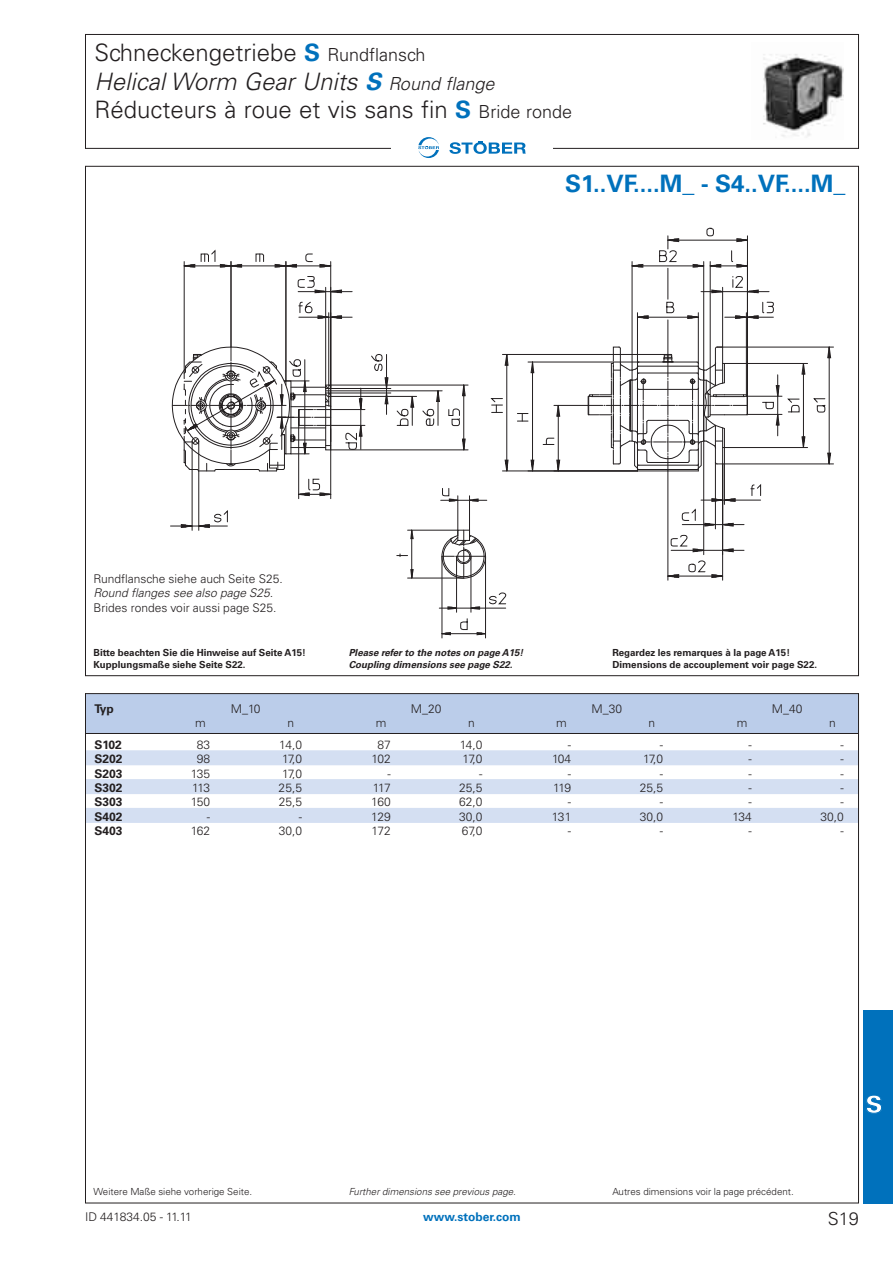
<style>
.page{position:relative;width:893px;height:1263px;background:#fff}
.page>*{position:absolute;margin:0;border:0;box-sizing:border-box;transform-origin:0 0}
.t1{font:300 24px/28.8px "Univers";color:#231f20}
.t2{font:700 24px "Univers";color:#0071bc}
.t3{font:900 24px "Univers";color:#fff}
.t4{font:300 18px "Univers";color:#231f20}
.t5{font:300 12px "Univers";color:#231f20}
.t6{font:700 12px "Univers";color:#231f20}
.t7{font:italic 300 12px "Univers";color:#231f20}
.t8{font:700 12px "Univers";color:#0071bc}
.t9{font:700 9.75px/11.7px "Univers";color:#231f20}
.t10{font:300 9.75px "Univers";color:#231f20}
.t11{font:italic 700 9.75px/11.7px "Univers";color:#231f20}
.t12{font:italic 300 9.75px "Univers";color:#231f20}
.s1{font-weight:700;color:#0071bc}
.s2{font-size:18px}
.s3{font-style:italic}
.s4{font-weight:700;font-style:italic;color:#0071bc}
.s5{font-style:italic;font-size:18px}
</style>
<div class="page">
<svg style="left:170px;top:227px;width:664px;height:412px"></svg>
<hr style="left:637px;top:471px;width:61px;height:1px;background:#231f20">
<svg style="left:441px;top:529px;width:45px;height:50px"></svg>
<svg style="left:588px;top:346px;width:160px;height:125px"></svg>
<svg style="left:172px;top:346px;width:159px;height:126px"></svg>
<img style="left:763px;top:54px;width:80px;height:83px">
<div style="left:85px;top:34px;width:774px;height:115px;border:1px solid #231f20"></div>
<div style="left:94px;top:574px;width:198px;height:46px;background:#fff"></div>
<div style="left:86px;top:694px;width:772px;height:25px;background:#bbcdea"></div>
<div style="left:86px;top:719px;width:772px;height:15px;background:#bbcdea"></div>
<hr style="left:86px;top:733px;width:772px;height:1px;background:#231f20">
<div style="left:86px;top:750px;width:772px;height:15px;background:#d4dff2"></div>
<div style="left:86px;top:779px;width:772px;height:15px;background:#d4dff2"></div>
<div style="left:86px;top:808px;width:772px;height:15px;background:#d4dff2"></div>
<div style="left:391px;top:137px;width:162px;height:21px;background:#fff"></div>
<svg style="left:449px;top:141px;width:77px;height:13px"></svg>
<svg style="left:418px;top:137px;width:21px;height:21px"></svg>
<div style="left:863px;top:1009px;width:30px;height:194px;background:#0071bc"></div>
<h1 class="t1" style="left:94px;top:40px;width:479px">Schneckengetriebe <span class="s1">S</span> <span class="s2">Rundflansch<br></span><span class="s3">Helical Worm Gear Units</span> <span class="s4">S</span> <span class="s5">Round flange<br></span>Réducteurs à roue et vis sans fin <span class="s1">S</span> <span class="s2">Bride ronde</span></h1>
<h1 class="t2" style="left:565px;top:174px;width:282px">S1..VF....M_ - S4..VF....M_</h1>
<p class="t5" style="left:94px;top:574px;width:191px">Rundflansche siehe auch Seite S25.</p>
<p class="t7" style="left:94px;top:588px;width:181px">Round flanges see also page S25.</p>
<p class="t5" style="left:94px;top:603px;width:184px">Brides rondes voir aussi page S25.</p>
<p class="t9" style="left:94px;top:648px;width:214px">Bitte beachten Sie die Hinweise auf Seite A15!<br>Kupplungsmaße siehe Seite S22.</p>
<p class="t6" style="left:94px;top:704px;width:21px">Typ</p>
<p class="t5" style="left:231px;top:704px;width:31px">M_10</p>
<p class="t5" style="left:411px;top:704px;width:32px">M_20</p>
<p class="t5" style="left:591px;top:704px;width:32px">M_30</p>
<p class="t5" style="left:772px;top:704px;width:32px">M_40</p>
<p class="t5" style="left:195px;top:718px;width:12px">m</p>
<p class="t5" style="left:287px;top:718px;width:8px">n</p>
<p class="t5" style="left:376px;top:718px;width:12px">m</p>
<p class="t5" style="left:468px;top:718px;width:8px">n</p>
<p class="t5" style="left:556px;top:718px;width:12px">m</p>
<p class="t5" style="left:649px;top:718px;width:8px">n</p>
<p class="t5" style="left:737px;top:718px;width:12px">m</p>
<p class="t5" style="left:829px;top:718px;width:8px">n</p>
<p class="t6" style="left:94px;top:740px;width:29px">S102</p>
<p class="t5" style="left:197px;top:740px;width:15px">83</p>
<p class="t5" style="left:279px;top:740px;width:24px">14,0</p>
<p class="t5" style="left:377px;top:740px;width:15px">87</p>
<p class="t5" style="left:460px;top:740px;width:24px">14,0</p>
<p class="t5" style="left:568px;top:740px;width:5px">-</p>
<p class="t5" style="left:660px;top:740px;width:5px">-</p>
<p class="t5" style="left:748px;top:740px;width:5px">-</p>
<p class="t5" style="left:840px;top:740px;width:5px">-</p>
<p class="t6" style="left:94px;top:754px;width:30px">S202</p>
<p class="t5" style="left:197px;top:754px;width:15px">98</p>
<p class="t5" style="left:282px;top:754px;width:21px">17,0</p>
<p class="t5" style="left:372px;top:754px;width:21px">102</p>
<p class="t5" style="left:463px;top:754px;width:21px">17,0</p>
<p class="t5" style="left:552px;top:754px;width:21px">104</p>
<p class="t5" style="left:643px;top:754px;width:21px">17,0</p>
<p class="t5" style="left:748px;top:754px;width:5px">-</p>
<p class="t5" style="left:840px;top:754px;width:5px">-</p>
<p class="t6" style="left:94px;top:769px;width:30px">S203</p>
<p class="t5" style="left:191px;top:769px;width:21px">135</p>
<p class="t5" style="left:282px;top:769px;width:21px">17,0</p>
<p class="t5" style="left:387px;top:769px;width:5px">-</p>
<p class="t5" style="left:479px;top:769px;width:5px">-</p>
<p class="t5" style="left:568px;top:769px;width:5px">-</p>
<p class="t5" style="left:660px;top:769px;width:5px">-</p>
<p class="t5" style="left:749px;top:769px;width:5px">-</p>
<p class="t5" style="left:840px;top:769px;width:5px">-</p>
<p class="t6" style="left:94px;top:783px;width:30px">S302</p>
<p class="t5" style="left:192px;top:783px;width:20px">113</p>
<p class="t5" style="left:279px;top:783px;width:25px">25,5</p>
<p class="t5" style="left:373px;top:783px;width:19px">117</p>
<p class="t5" style="left:459px;top:783px;width:25px">25,5</p>
<p class="t5" style="left:553px;top:783px;width:20px">119</p>
<p class="t5" style="left:640px;top:783px;width:25px">25,5</p>
<p class="t5" style="left:748px;top:783px;width:5px">-</p>
<p class="t5" style="left:840px;top:783px;width:5px">-</p>
<p class="t6" style="left:94px;top:798px;width:30px">S303</p>
<p class="t5" style="left:191px;top:798px;width:21px">150</p>
<p class="t5" style="left:279px;top:798px;width:25px">25,5</p>
<p class="t5" style="left:371px;top:798px;width:21px">160</p>
<p class="t5" style="left:459px;top:798px;width:25px">62,0</p>
<p class="t5" style="left:568px;top:798px;width:5px">-</p>
<p class="t5" style="left:660px;top:798px;width:5px">-</p>
<p class="t5" style="left:749px;top:798px;width:5px">-</p>
<p class="t5" style="left:840px;top:798px;width:5px">-</p>
<p class="t6" style="left:94px;top:812px;width:30px">S402</p>
<p class="t5" style="left:207px;top:812px;width:5px">-</p>
<p class="t5" style="left:299px;top:812px;width:5px">-</p>
<p class="t5" style="left:371px;top:812px;width:21px">129</p>
<p class="t5" style="left:459px;top:812px;width:25px">30,0</p>
<p class="t5" style="left:552px;top:812px;width:21px">131</p>
<p class="t5" style="left:640px;top:812px;width:25px">30,0</p>
<p class="t5" style="left:732px;top:812px;width:21px">134</p>
<p class="t5" style="left:820px;top:812px;width:25px">30,0</p>
<p class="t6" style="left:94px;top:826px;width:30px">S403</p>
<p class="t5" style="left:191px;top:826px;width:21px">162</p>
<p class="t5" style="left:279px;top:826px;width:25px">30,0</p>
<p class="t5" style="left:372px;top:826px;width:21px">172</p>
<p class="t5" style="left:462px;top:826px;width:22px">67,0</p>
<p class="t5" style="left:568px;top:826px;width:5px">-</p>
<p class="t5" style="left:660px;top:826px;width:5px">-</p>
<p class="t5" style="left:749px;top:826px;width:5px">-</p>
<p class="t5" style="left:840px;top:826px;width:5px">-</p>
<p class="t11" style="left:349px;top:648px;width:176px">Please refer to the notes on page A15!<br>Coupling dimensions see page S22.</p>
<p class="t9" style="left:612px;top:648px;width:206px">Regardez les remarques à la page A15!<br>Dimensions de accouplement voir page S22.</p>
<h1 class="t3" style="left:865px;top:1095px;width:19px">S</h1>
<p class="t10" style="left:94px;top:1188px;width:160px">Weitere Maße siehe vorherige Seite.</p>
<p class="t12" style="left:349px;top:1188px;width:169px">Further dimensions see previous page.</p>
<p class="t10" style="left:612px;top:1188px;width:183px">Autres dimensions voir la page précédent.</p>
<p class="t5" style="left:85px;top:1212px;width:108px">ID 441834.05 - 11.11</p>
<p class="t8" style="left:423px;top:1212px;width:99px">www.stober.com</p>
<h2 class="t4" style="left:828px;top:1212px;width:33px">S19</h2>
</div>
